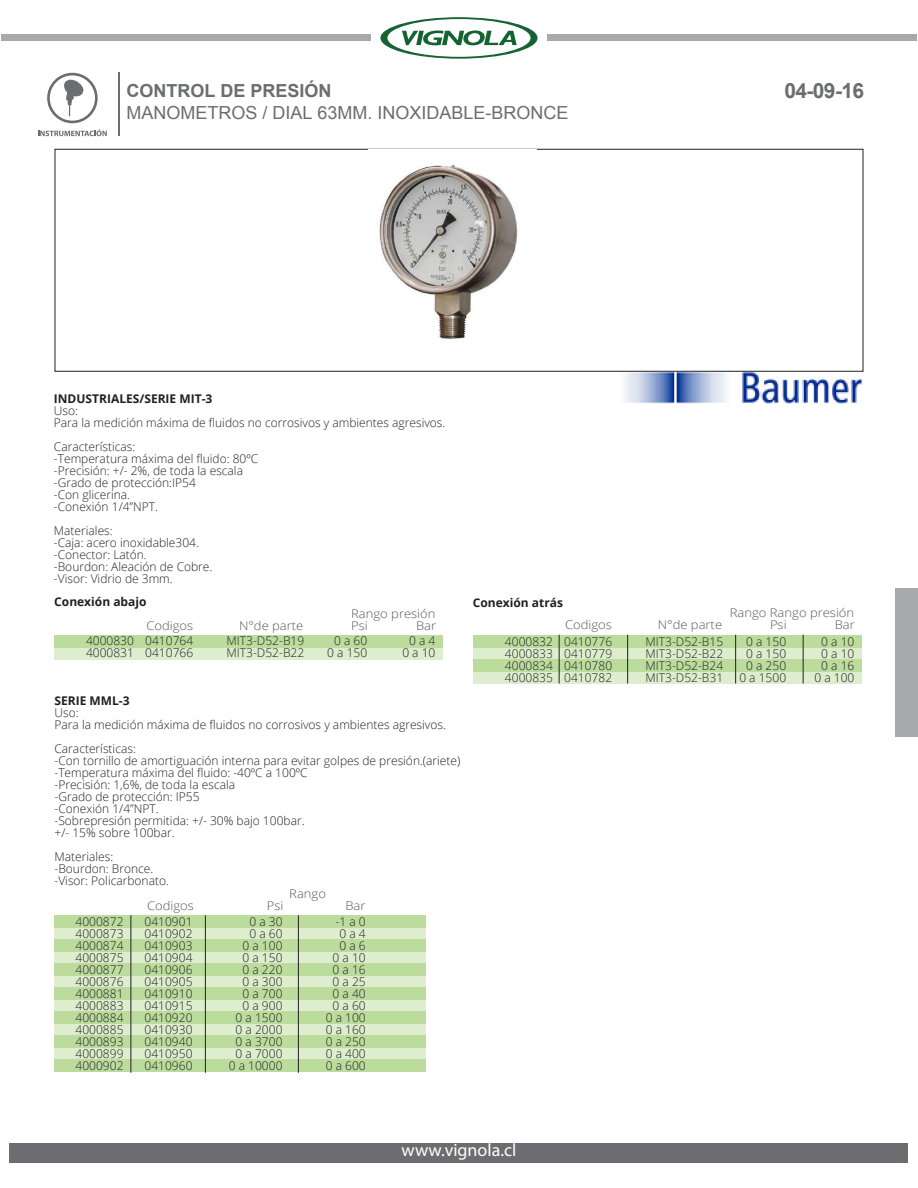
<style>
.page{position:relative;width:918px;height:1188px;background:#fff}
.page>*{position:absolute;margin:0;border:0;box-sizing:border-box;transform-origin:0 0}
.t1{font:700 21px "Arial";color:#6c6d70}
.t2{font:18px "Arial";color:#6c6d70}
.t3{font:700 18px "Arial";color:#6c6d70}
.t4{font:18px "Myriad Pro";color:#fff}
.t5{font:300 12px/12px "Open Sans";color:#231f20}
.t6{font:300 12px "Open Sans";color:#57585a;scale:1.08 1}
.t7{font:700 12px "Open Sans";color:#231f20}
</style>
<div class="page">
<div style="left:10px;top:1143px;width:898px;height:20px;background:#6c6d70"></div>
<div style="left:54px;top:636px;width:389px;height:12px;background:#bcdc9e"></div>
<div style="left:54px;top:648px;width:389px;height:12px;background:#ddedce"></div>
<div style="left:473px;top:635px;width:389px;height:12px;background:#bcdc9e"></div>
<div style="left:473px;top:647px;width:389px;height:12px;background:#ddedce"></div>
<div style="left:473px;top:659px;width:389px;height:12px;background:#bcdc9e"></div>
<div style="left:473px;top:671px;width:389px;height:12px;background:#ddedce"></div>
<div style="left:55px;top:916px;width:371px;height:12px;background:#bcdc9e"></div>
<div style="left:55px;top:928px;width:371px;height:12px;background:#ddedce"></div>
<div style="left:55px;top:952px;width:371px;height:12px;background:#ddedce"></div>
<div style="left:55px;top:940px;width:371px;height:12px;background:#bcdc9e"></div>
<div style="left:55px;top:964px;width:371px;height:12px;background:#bcdc9e"></div>
<div style="left:55px;top:976px;width:371px;height:12px;background:#ddedce"></div>
<div style="left:55px;top:988px;width:371px;height:12px;background:#bcdc9e"></div>
<div style="left:55px;top:1000px;width:371px;height:12px;background:#ddedce"></div>
<div style="left:55px;top:1024px;width:371px;height:12px;background:#ddedce"></div>
<div style="left:55px;top:1012px;width:371px;height:12px;background:#bcdc9e"></div>
<div style="left:55px;top:1036px;width:371px;height:12px;background:#bcdc9e"></div>
<div style="left:55px;top:1048px;width:371px;height:12px;background:#ddedce"></div>
<div style="left:55px;top:1060px;width:371px;height:12px;background:#bcdc9e"></div>
<img style="left:619px;top:371px;width:243px;height:32px">
<div style="left:55px;top:149px;width:808px;height:222px;border:1px solid #231f20"></div>
<hr style="left:131px;top:915px;width:1px;height:158px;background:#231f20">
<hr style="left:205px;top:915px;width:1px;height:158px;background:#231f20">
<hr style="left:298px;top:915px;width:1px;height:158px;background:#231f20">
<hr style="left:559px;top:635px;width:1px;height:49px;background:#231f20">
<hr style="left:627px;top:635px;width:1px;height:49px;background:#231f20">
<hr style="left:735px;top:635px;width:1px;height:49px;background:#231f20">
<hr style="left:803px;top:635px;width:1px;height:49px;background:#231f20">
<img style="left:369px;top:149px;width:167px;height:191px">
<div style="left:896px;top:588px;width:22px;height:149px;background:#a8a9ad"></div>
<hr style="left:118px;top:73px;width:1px;height:63px;background:#6c6d70">
<svg style="left:47px;top:73px;width:51px;height:50px"></svg>
<svg style="left:38px;top:129px;width:69px;height:7px"></svg>
<svg style="left:380px;top:17px;width:158px;height:42px"></svg>
<div style="left:2px;top:35px;width:369px;height:6px;background:#a8a9ad"></div>
<div style="left:547px;top:35px;width:369px;height:6px;background:#a8a9ad"></div>
<h2 class="t3" style="left:127px;top:79px;width:207px">CONTROL DE PRESIÓN</h2>
<h1 class="t1" style="left:785px;top:77px;width:81px">04-09-16</h1>
<h2 class="t2" style="left:127px;top:101px;width:444px">MANOMETROS / DIAL 63MM. INOXIDABLE-BRONCE</h2>
<p class="t7" style="left:54px;top:390px;width:160px">INDUSTRIALES/SERIE MIT-3</p>
<p class="t5" style="left:54px;top:405px;width:393px">Uso:<br>Para la medición máxima de fluidos no corrosivos y ambientes agresivos.</p>
<p class="t5" style="left:54px;top:441px;width:206px">Características:<br>-Temperatura máxima del fluido: 80ºC -Precisión: +/- 2%, de toda la escala -Grado de protección:IP54<br>-Con glicerina.<br>-Conexión 1/4”NPT.</p>
<p class="t5" style="left:54px;top:525px;width:160px">Materiales:<br>-Caja: acero inoxidable304. -Conector: Latón.<br>-Bourdon: Aleación de Cobre. -Visor: Vidrio de 3mm.</p>
<p class="t7" style="left:54px;top:594px;width:94px">Conexión abajo</p>
<p class="t6" style="left:351px;top:605px;width:80px">Rango presión</p>
<p class="t6" style="left:146px;top:617px;width:45px">Codigos</p>
<p class="t6" style="left:239px;top:617px;width:61px">N°de parte</p>
<p class="t6" style="left:351px;top:617px;width:17px">Psi</p>
<p class="t6" style="left:416px;top:617px;width:20px">Bar</p>
<p class="t5" style="left:86px;top:634px;width:109px">4000830 0410764</p>
<p class="t5" style="left:227px;top:634px;width:79px">MIT3-D52-B19</p>
<p class="t5" style="left:334px;top:634px;width:35px">0 a 60</p>
<p class="t5" style="left:409px;top:634px;width:28px">0 a 4</p>
<p class="t5" style="left:86px;top:646px;width:109px">4000831 0410766</p>
<p class="t5" style="left:227px;top:646px;width:79px">MIT3-D52-B22</p>
<p class="t5" style="left:327px;top:646px;width:42px">0 a 150</p>
<p class="t5" style="left:402px;top:646px;width:35px">0 a 10</p>
<p class="t7" style="left:55px;top:692px;width:77px">SERIE MML-3</p>
<p class="t5" style="left:55px;top:706px;width:393px">Uso:<br>Para la medición máxima de fluidos no corrosivos y ambientes agresivos.</p>
<p class="t5" style="left:55px;top:742px;width:407px">Características:<br>-Con tornillo de amortiguación interna para evitar golpes de presión.(ariete) -Temperatura máxima del fluido: -40ºC a 100ºC<br>-Precisión: 1,6%, de toda la escala<br>-Grado de protección: IP55<br>-Conexión 1/4”NPT.<br>-Sobrepresión permitida: +/- 30% bajo 100bar.<br>+/- 15% sobre 100bar.</p>
<p class="t5" style="left:55px;top:850px;width:116px">Materiales: -Bourdon: Bronce. -Visor: Policarbonato.</p>
<p class="t6" style="left:289px;top:885px;width:35px">Rango</p>
<p class="t6" style="left:147px;top:897px;width:45px">Codigos</p>
<p class="t6" style="left:267px;top:897px;width:17px">Psi</p>
<p class="t6" style="left:346px;top:897px;width:20px">Bar</p>
<p class="t5" style="left:76px;top:916px;width:49px">4000872</p>
<p class="t5" style="left:145px;top:916px;width:49px">0410901</p>
<p class="t5" style="left:249px;top:916px;width:35px">0 a 30</p>
<p class="t5" style="left:336px;top:916px;width:32px">-1 a 0</p>
<p class="t5" style="left:76px;top:928px;width:49px">4000873</p>
<p class="t5" style="left:145px;top:928px;width:49px">0410902</p>
<p class="t5" style="left:249px;top:928px;width:35px">0 a 60</p>
<p class="t5" style="left:339px;top:928px;width:28px">0 a 4</p>
<p class="t5" style="left:76px;top:940px;width:49px">4000874</p>
<p class="t5" style="left:145px;top:940px;width:49px">0410903</p>
<p class="t5" style="left:243px;top:940px;width:42px">0 a 100</p>
<p class="t5" style="left:339px;top:940px;width:28px">0 a 6</p>
<p class="t5" style="left:76px;top:952px;width:49px">4000875</p>
<p class="t5" style="left:145px;top:952px;width:49px">0410904</p>
<p class="t5" style="left:243px;top:952px;width:42px">0 a 150</p>
<p class="t5" style="left:333px;top:952px;width:35px">0 a 10</p>
<p class="t5" style="left:76px;top:964px;width:49px">4000877</p>
<p class="t5" style="left:145px;top:964px;width:49px">0410906</p>
<p class="t5" style="left:243px;top:964px;width:42px">0 a 220</p>
<p class="t5" style="left:333px;top:964px;width:35px">0 a 16</p>
<p class="t5" style="left:76px;top:976px;width:49px">4000876</p>
<p class="t5" style="left:145px;top:976px;width:49px">0410905</p>
<p class="t5" style="left:243px;top:976px;width:42px">0 a 300</p>
<p class="t5" style="left:333px;top:976px;width:35px">0 a 25</p>
<p class="t5" style="left:76px;top:988px;width:49px">4000881</p>
<p class="t5" style="left:145px;top:988px;width:49px">0410910</p>
<p class="t5" style="left:243px;top:988px;width:42px">0 a 700</p>
<p class="t5" style="left:333px;top:988px;width:35px">0 a 40</p>
<p class="t5" style="left:76px;top:1000px;width:49px">4000883</p>
<p class="t5" style="left:145px;top:1000px;width:49px">0410915</p>
<p class="t5" style="left:243px;top:1000px;width:42px">0 a 900</p>
<p class="t5" style="left:333px;top:1000px;width:35px">0 a 60</p>
<p class="t5" style="left:76px;top:1012px;width:49px">4000884</p>
<p class="t5" style="left:145px;top:1012px;width:49px">0410920</p>
<p class="t5" style="left:236px;top:1012px;width:48px">0 a 1500</p>
<p class="t5" style="left:326px;top:1012px;width:42px">0 a 100</p>
<p class="t5" style="left:76px;top:1024px;width:49px">4000885</p>
<p class="t5" style="left:145px;top:1024px;width:49px">0410930</p>
<p class="t5" style="left:236px;top:1024px;width:48px">0 a 2000</p>
<p class="t5" style="left:326px;top:1024px;width:42px">0 a 160</p>
<p class="t5" style="left:76px;top:1036px;width:49px">4000893</p>
<p class="t5" style="left:145px;top:1036px;width:49px">0410940</p>
<p class="t5" style="left:236px;top:1036px;width:48px">0 a 3700</p>
<p class="t5" style="left:326px;top:1036px;width:42px">0 a 250</p>
<p class="t5" style="left:76px;top:1048px;width:49px">4000899</p>
<p class="t5" style="left:145px;top:1048px;width:49px">0410950</p>
<p class="t5" style="left:236px;top:1048px;width:48px">0 a 7000</p>
<p class="t5" style="left:326px;top:1048px;width:42px">0 a 400</p>
<p class="t5" style="left:76px;top:1060px;width:49px">4000902</p>
<p class="t5" style="left:145px;top:1060px;width:49px">0410960</p>
<p class="t5" style="left:229px;top:1060px;width:55px">0 a 10000</p>
<p class="t5" style="left:326px;top:1060px;width:42px">0 a 600</p>
<p class="t7" style="left:473px;top:594px;width:92px">Conexión atrás</p>
<p class="t6" style="left:730px;top:605px;width:117px">Rango Rango presión</p>
<p class="t6" style="left:565px;top:616px;width:45px">Codigos</p>
<p class="t6" style="left:658px;top:616px;width:61px">N°de parte</p>
<p class="t6" style="left:770px;top:616px;width:17px">Psi</p>
<p class="t6" style="left:835px;top:616px;width:20px">Bar</p>
<p class="t5" style="left:505px;top:635px;width:109px">4000832 0410776</p>
<p class="t5" style="left:646px;top:635px;width:79px">MIT3-D52-B15</p>
<p class="t5" style="left:746px;top:635px;width:42px">0 a 150</p>
<p class="t5" style="left:821px;top:635px;width:35px">0 a 10</p>
<p class="t5" style="left:505px;top:647px;width:109px">4000833 0410779</p>
<p class="t5" style="left:646px;top:647px;width:79px">MIT3-D52-B22</p>
<p class="t5" style="left:746px;top:647px;width:42px">0 a 150</p>
<p class="t5" style="left:821px;top:647px;width:35px">0 a 10</p>
<p class="t5" style="left:505px;top:659px;width:109px">4000834 0410780</p>
<p class="t5" style="left:646px;top:659px;width:79px">MIT3-D52-B24</p>
<p class="t5" style="left:746px;top:659px;width:42px">0 a 250</p>
<p class="t5" style="left:821px;top:659px;width:35px">0 a 16</p>
<p class="t5" style="left:505px;top:671px;width:109px">4000835 0410782</p>
<p class="t5" style="left:646px;top:671px;width:79px">MIT3-D52-B31</p>
<p class="t5" style="left:739px;top:671px;width:48px">0 a 1500</p>
<p class="t5" style="left:814px;top:671px;width:42px">0 a 100</p>
<h2 class="t4" style="left:402px;top:1139px;width:116px">www.vignola.cl</h2>
</div>
